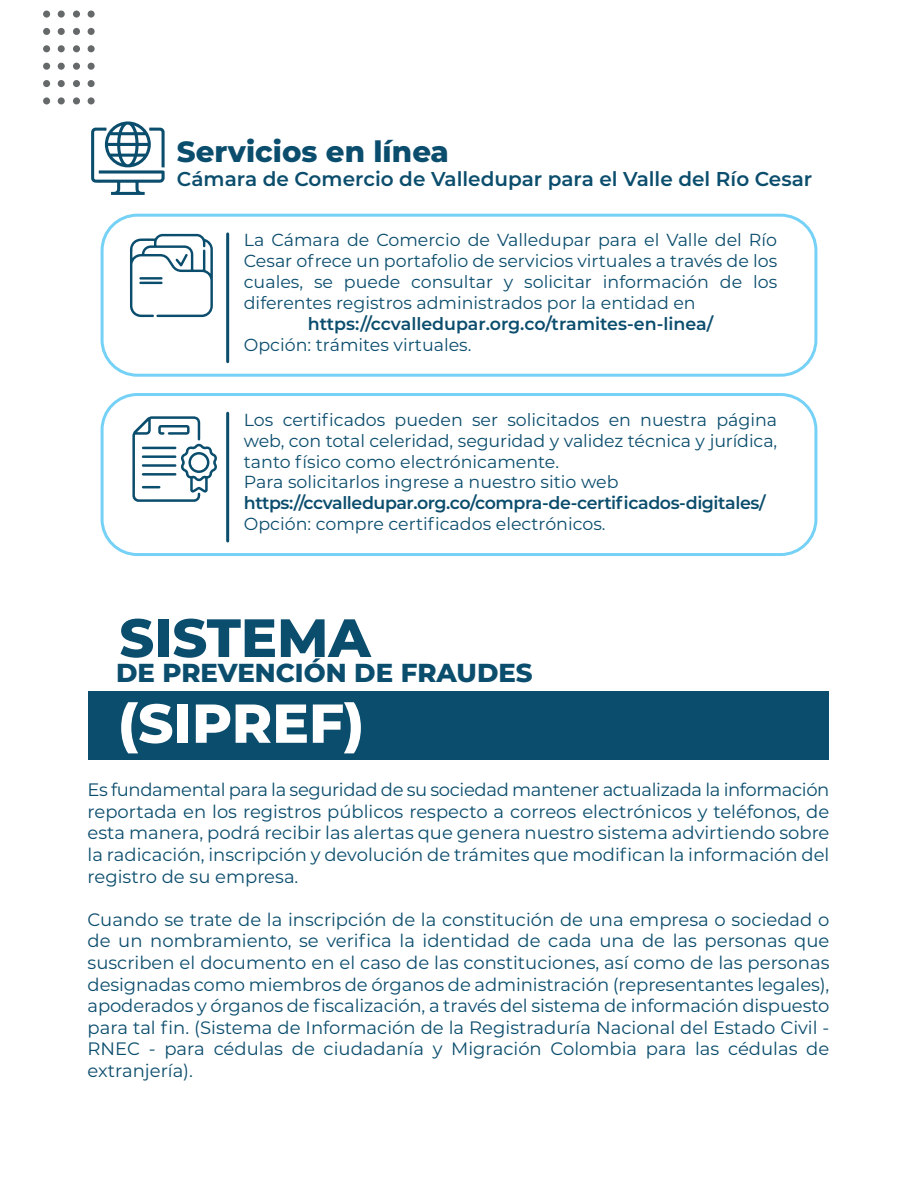
<style>
.page{position:relative;width:918px;height:1188px;background:#fff}
.page>*{position:absolute;margin:0;border:0;box-sizing:border-box;transform-origin:0 0}
.t1{font:800 54.75px "Montserrat";color:#fff}
.t2{font:800 53.85px "Montserrat";color:#0b4d6d}
.t3{font:800 29.25px "Montserrat";color:#0b4d6d}
.t4{font:800 25.95px "Montserrat";color:#0b4d6d}
.t5{font:600 19.95px "Montserrat";color:#0b4d6d}
.t6{font:18px/21.6px "Montserrat";color:#0b4d6d;text-align:justify}
.t7{font:17.4px/21px "Montserrat";color:#0b4d6d;text-align:justify}
.t8{font:600 17.4px "Montserrat";letter-spacing:-.025em;color:#0b4d6d}
.t9{font:600 17.4px "Montserrat";color:#0b4d6d}
</style>
<div class="page">
<div style="left:43px;top:11px;width:7px;height:7px;background:#66696a;border-radius:50%"></div>
<div style="left:43px;top:28px;width:7px;height:7px;background:#66696a;border-radius:50%"></div>
<div style="left:43px;top:45px;width:7px;height:7px;background:#66696a;border-radius:50%"></div>
<div style="left:43px;top:63px;width:7px;height:7px;background:#66696a;border-radius:50%"></div>
<div style="left:43px;top:80px;width:7px;height:7px;background:#66696a;border-radius:50%"></div>
<div style="left:43px;top:97px;width:7px;height:7px;background:#66696a;border-radius:50%"></div>
<div style="left:58px;top:11px;width:7px;height:7px;background:#66696a;border-radius:50%"></div>
<div style="left:58px;top:28px;width:7px;height:7px;background:#66696a;border-radius:50%"></div>
<div style="left:58px;top:45px;width:7px;height:7px;background:#66696a;border-radius:50%"></div>
<div style="left:58px;top:63px;width:7px;height:7px;background:#66696a;border-radius:50%"></div>
<div style="left:58px;top:80px;width:7px;height:7px;background:#66696a;border-radius:50%"></div>
<div style="left:58px;top:97px;width:7px;height:7px;background:#66696a;border-radius:50%"></div>
<div style="left:73px;top:11px;width:7px;height:7px;background:#66696a;border-radius:50%"></div>
<div style="left:73px;top:28px;width:7px;height:7px;background:#66696a;border-radius:50%"></div>
<div style="left:73px;top:45px;width:7px;height:7px;background:#66696a;border-radius:50%"></div>
<div style="left:73px;top:63px;width:7px;height:7px;background:#66696a;border-radius:50%"></div>
<div style="left:73px;top:80px;width:7px;height:7px;background:#66696a;border-radius:50%"></div>
<div style="left:73px;top:97px;width:7px;height:7px;background:#66696a;border-radius:50%"></div>
<div style="left:88px;top:11px;width:7px;height:7px;background:#66696a;border-radius:50%"></div>
<div style="left:88px;top:28px;width:7px;height:7px;background:#66696a;border-radius:50%"></div>
<div style="left:88px;top:45px;width:7px;height:7px;background:#66696a;border-radius:50%"></div>
<div style="left:88px;top:63px;width:7px;height:7px;background:#66696a;border-radius:50%"></div>
<div style="left:88px;top:80px;width:7px;height:7px;background:#66696a;border-radius:50%"></div>
<div style="left:88px;top:97px;width:7px;height:7px;background:#66696a;border-radius:50%"></div>
<svg style="left:91px;top:121px;width:74px;height:74px"></svg>
<div style="left:101px;top:214px;width:716px;height:163px;border:3px solid #75d1f6;border-radius:35px"></div>
<svg style="left:130px;top:234px;width:83px;height:83px"></svg>
<hr style="left:226px;top:234px;width:3px;height:128px;background:#0b4d6d">
<div style="left:101px;top:393px;width:716px;height:163px;border:3px solid #75d1f6;border-radius:35px"></div>
<hr style="left:226px;top:413px;width:3px;height:128px;background:#0b4d6d">
<svg style="left:132px;top:416px;width:85px;height:86px"></svg>
<div style="left:88px;top:691px;width:741px;height:68px;background:#0b4d6d"></div>
<h3 class="t3" style="left:177px;top:130px;width:274px">Servicios en línea</h3>
<p class="t5" style="left:177px;top:165px;width:637px">Cámara de Comercio de Valledupar para el Valle del Río Cesar</p>
<p class="t7" style="left:244px;top:229px;width:535px">La Cámara de Comercio de Valledupar para el Valle del Río Cesar ofrece un portafolio de servicios virtuales a través de los cuales, se puede consultar y solicitar información de los diferentes registros administrados por la entidad en</p>
<p class="t9" style="left:308px;top:312px;width:407px">https://ccvalledupar.org.co/tramites-en-linea/</p>
<p class="t7" style="left:244px;top:334px;width:229px">Opción: trámites virtuales.</p>
<p class="t7" style="left:244px;top:408px;width:535px;text-align:left">Los certificados pueden ser solicitados en nuestra página web, con total celeridad, seguridad y validez técnica y jurídica, tanto físico como electrónicamente.<br>Para solicitarlos ingrese a nuestro sitio web</p>
<p class="t8" style="left:244px;top:491px;width:523px">https://ccvalledupar.org.co/compra-de-certificados-digitales/</p>
<p class="t7" style="left:244px;top:513px;width:363px">Opción: compre certificados electrónicos.</p>
<h2 class="t2" style="left:119px;top:598px;width:253px">SISTEMA</h2>
<h3 class="t4" style="left:116px;top:654px;width:418px">DE PREVENCIÓN DE FRAUDES</h3>
<h1 class="t1" style="left:118px;top:683px;width:248px">(SIPREF)</h1>
<p class="t6" style="left:88px;top:778px;width:743px">Es fundamental para la seguridad de su sociedad mantener actualizada la información reportada en los registros públicos respecto a correos electrónicos y teléfonos, de esta manera, podrá recibir las alertas que genera nuestro sistema advirtiendo sobre la radicación, inscripción y devolución de trámites que modifican la información del registro de su empresa.</p>
<p class="t6" style="left:88px;top:908px;width:743px">Cuando se trate de la inscripción de la constitución de una empresa o sociedad o de un nombramiento, se verifica la identidad de cada una de las personas que suscriben el documento en el caso de las constituciones, así como de las personas designadas como miembros de órganos de administración (representantes legales), apoderados y órganos de fiscalización, a través del sistema de información dispuesto para tal fin. (Sistema de Información de la Registraduría Nacional del Estado Civil - RNEC - para cédulas de ciudadanía y Migración Colombia para las cédulas de extranjería).</p>
</div>
